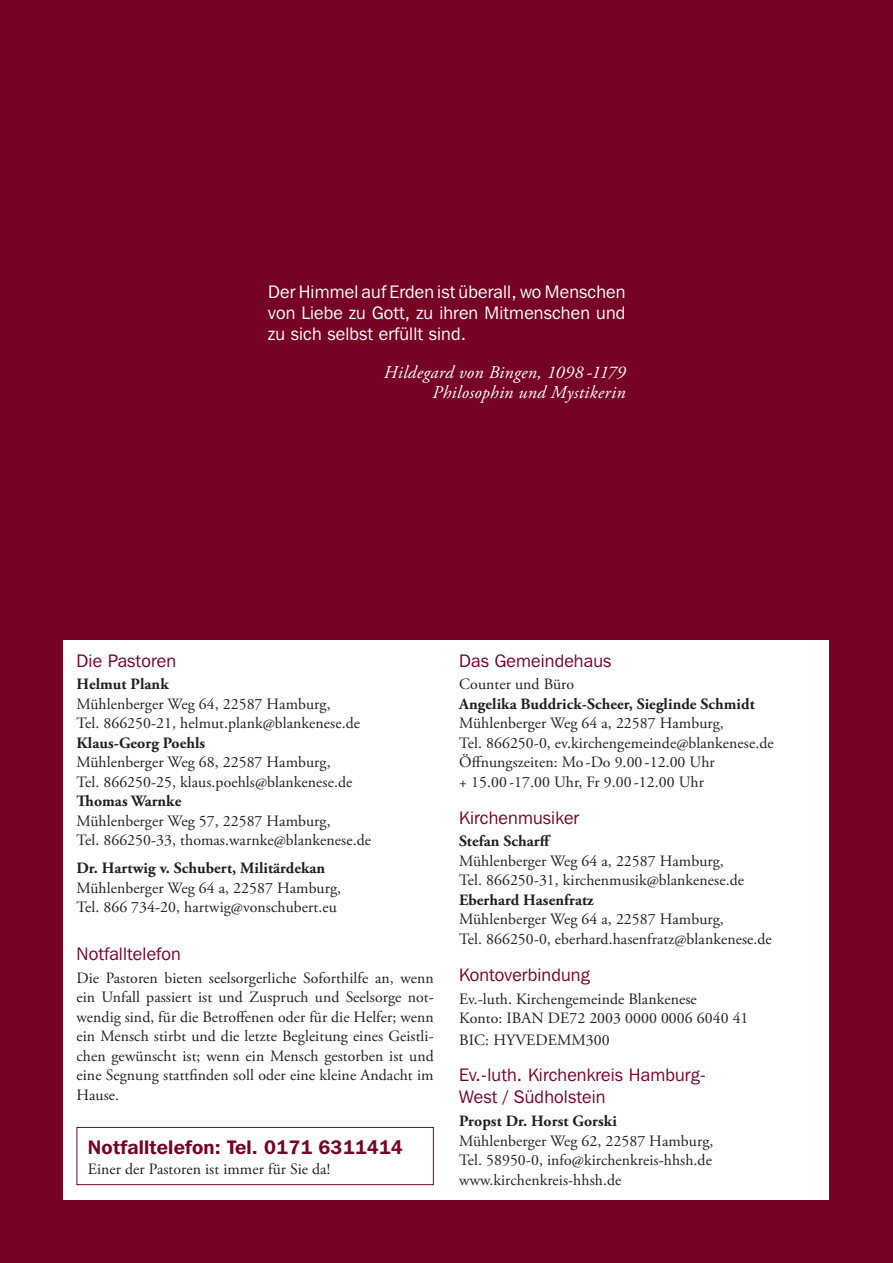
<style>
.page{position:relative;width:893px;height:1263px;background:#760224}
.page>*{position:absolute;margin:0;border:0;box-sizing:border-box;transform-origin:0 0}
.t1{font:600 19.5px "Franklin Gothic IT Cby BT";letter-spacing:.01em;color:#760224}
.t2{font:18px/21.8px "Franklin Gothic IT Cby BT";letter-spacing:.01em;color:#760224}
.t3{font:18px/21px "Franklin Gothic IT Cby BT";letter-spacing:.01em;color:#fff;text-align:justify}
.t4{font:italic 18px/19.5px "Adobe Garamond Pro";letter-spacing:.02em;color:#fff;text-align:right}
.t5{font:15.75px/19.5px "Adobe Garamond Pro";letter-spacing:.005em;color:#231f20}
.t6{font:700 15.75px "Adobe Garamond Pro";letter-spacing:.005em;color:#231f20}
</style>
<div class="page">
<div style="left:64px;top:640px;width:765px;height:559px;background:#fff"></div>
<div style="left:77px;top:1127px;width:357px;height:58px;border:1px solid #760224"></div>
<p class="t3" style="left:268px;top:280px;width:359px">Der Himmel auf Erden ist überall, wo Menschen von Liebe zu Gott, zu ihren Mitmenschen und zu sich selbst erfüllt sind.</p>
<p class="t4" style="left:384px;top:363px;width:243px">Hildegard von Bingen, 1098 -1179<br>Philosophin und Mystikerin</p>
<p class="t2" style="left:77px;top:649px;width:101px">Die Pastoren</p>
<p class="t6" style="left:77px;top:675px;width:94px">Helmut Plank</p>
<p class="t5" style="left:77px;top:695px;width:285px">Mühlenberger Weg 64, 22587 Hamburg,<br>Tel. 866250-21, helmut.plank@blankenese.de</p>
<p class="t6" style="left:77px;top:734px;width:130px">Klaus-Georg Poehls</p>
<p class="t5" style="left:77px;top:753px;width:277px">Mühlenberger Weg 68, 22587 Hamburg,<br>Tel. 866250-25, klaus.poehls@blankenese.de</p>
<p class="t6" style="left:77px;top:792px;width:106px">Thomas Warnke</p>
<p class="t5" style="left:77px;top:812px;width:296px">Mühlenberger Weg 57, 22587 Hamburg,<br>Tel. 866250-33, thomas.warnke@blankenese.de</p>
<p class="t6" style="left:77px;top:859px;width:250px">Dr. Hartwig v. Schubert, Militärdekan</p>
<p class="t5" style="left:77px;top:879px;width:266px">Mühlenberger Weg 64 a, 22587 Hamburg,<br>Tel. 866 734-20, hartwig@vonschubert.eu</p>
<p class="t2" style="left:77px;top:942px;width:106px">Notfalltelefon</p>
<p class="t5" style="left:77px;top:968px;width:359px;text-align:justify">Die Pastoren bieten seelsorgerliche Soforthilfe an, wenn ein Unfall passiert ist und Zuspruch und Seelsorge not&shy;wendig sind, für die Betroffenen oder für die Helfer; wenn ein Mensch stirbt und die letzte Begleitung eines Geistli&shy;chen gewünscht ist; wenn ein Mensch gestorben ist und eine Segnung stattfinden soll oder eine kleine Andacht im Hause.</p>
<p class="t1" style="left:88px;top:1135px;width:316px">Notfalltelefon: Tel. 0171 6311414</p>
<p class="t5" style="left:88px;top:1159px;width:244px">Einer der Pastoren ist immer für Sie da!</p>
<p class="t2" style="left:459px;top:649px;width:154px">Das Gemeindehaus</p>
<p class="t5" style="left:459px;top:675px;width:116px">Counter und Büro</p>
<p class="t6" style="left:459px;top:695px;width:297px">Angelika Buddrick-Scheer, Sieglinde Schmidt</p>
<p class="t5" style="left:459px;top:714px;width:316px">Mühlenberger Weg 64 a, 22587 Hamburg,<br>Tel. 866250-0, ev.kirchengemeinde@blankenese.de Öffnungszeiten: Mo -Do 9.00 - 12.00 Uhr<br>+ 15.00 - 17.00 Uhr, Fr 9.00 - 12.00 Uhr</p>
<p class="t2" style="left:459px;top:806px;width:121px">Kirchenmusiker</p>
<p class="t6" style="left:459px;top:832px;width:93px">Stefan Scharff</p>
<p class="t5" style="left:459px;top:852px;width:286px">Mühlenberger Weg 64 a, 22587 Hamburg,<br>Tel. 866250-31, kirchenmusik@blankenese.de</p>
<p class="t6" style="left:459px;top:891px;width:136px">Eberhard Hasenfratz</p>
<p class="t5" style="left:459px;top:910px;width:314px">Mühlenberger Weg 64 a, 22587 Hamburg,<br>Tel. 866250-0, eberhard.hasenfratz@blankenese.de</p>
<p class="t2" style="left:459px;top:963px;width:132px">Kontoverbindung</p>
<p class="t5" style="left:459px;top:989px;width:291px">Ev.-luth. Kirchengemeinde Blankenese<br>Konto: IBAN DE72 2003 0000 0006 6040 41</p>
<p class="t5" style="left:459px;top:1030px;width:152px">BIC: HYVEDEMM300</p>
<p class="t2" style="left:459px;top:1064px;width:248px">Ev.-luth. Kirchenkreis Hamburg-<br>West / Südholstein</p>
<p class="t6" style="left:459px;top:1112px;width:159px">Propst Dr. Horst Gorski</p>
<p class="t5" style="left:459px;top:1131px;width:256px;text-align:justify">Mühlenberger Weg 62, 22587 Hamburg, Tel. 58950-0, info@kirchenkreis-hhsh.de www.kirchenkreis-hhsh.de</p>
</div>
